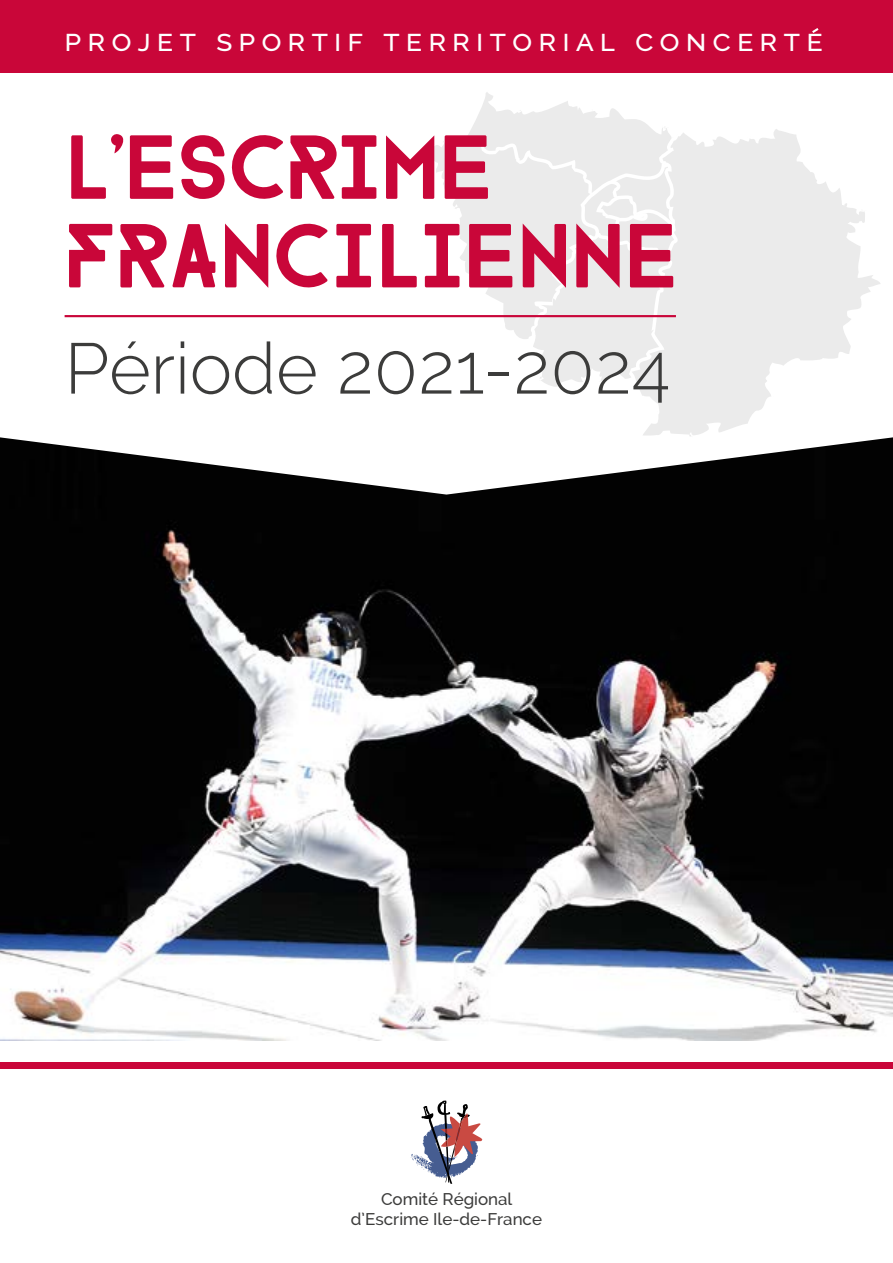
<style>
.page{position:relative;width:893px;height:1263px;background:#fff}
.page>*{position:absolute;margin:0;border:0;box-sizing:border-box;transform-origin:0 0}
.t1{font:73.8px/88.7px "FARRAY";color:#c90639}
.t2{font:300 71.4px "Raleway";color:#3c3c3b}
.t3{font:500 31.2px "Raleway";letter-spacing:.19em;color:#fff}
.t4{font:500 16.95px/20.4px "Raleway";color:#3c3c3b;text-align:center}
</style>
<div class="page">
<img style="left:0;top:495px;width:893px;height:545px">
<svg style="left:0;top:72px;width:893px;height:423px"></svg>
<div style="left:0;top:0;width:893px;height:72px;background:#c90639"></div>
<div style="left:0;top:1062px;width:893px;height:6px;background:#c90639"></div>
<svg style="left:428px;top:89px;width:255px;height:301px"></svg>
<svg style="left:629px;top:126px;width:255px;height:313px;fill:#ebebeb"></svg>
<svg style="left:411px;top:1100px;width:72px;height:84px"></svg>
<svg style="left:812px;top:28px;width:7px;height:5px"></svg>
<hr style="left:65px;top:315px;width:611px;height:2px;background:#c90639">
<h3 class="t3" style="left:65px;top:22px;width:760px">projet sportif territorial concerte</h3>
<h1 class="t1" style="left:65px;top:124px;width:615px">L'ESCRIME<br>FRANCILIENNE</h1>
<h2 class="t2" style="left:65px;top:327px;width:607px">Période 2021-2024</h2>
<p class="t4" style="left:351px;top:1189px;width:193px">Comité Régional d’Escrime Ile-de-France</p>
</div>
